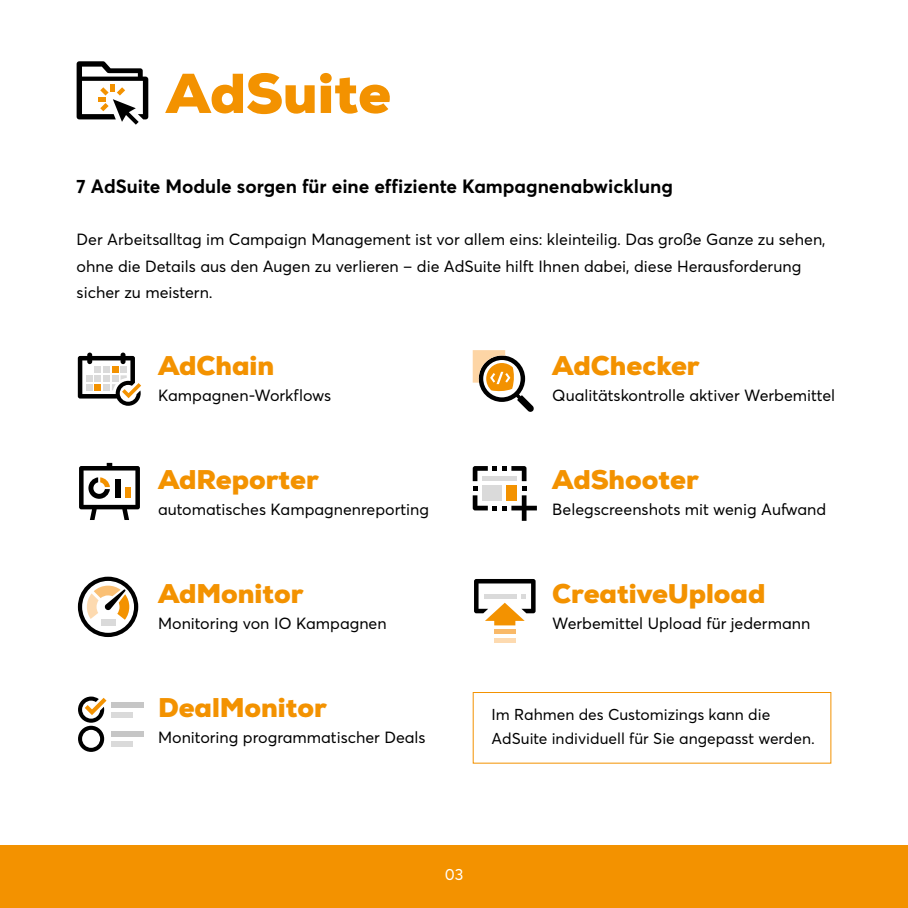
<style>
.page{position:relative;width:908px;height:908px;background:#fff}
.page>*{position:absolute;margin:0;border:0;box-sizing:border-box;transform-origin:0 0}
.t1{font:900 56px "Nexa";letter-spacing:-.005em;color:#f39200}
.t2{font:900 27px "Nexa";color:#f39200}
.t3{font:700 19px "Averta";color:#000}
.t4{font:16px/26px "Averta";color:#000}
.t5{font:16px "Averta";color:#fff}
.t6{font:15.6px/24px "Averta";color:#000}
</style>
<div class="page">
<div style="left:472px;top:691px;width:359px;height:72px;background:#fff;border:1px solid #f39200"></div>
<svg style="left:78px;top:352px;width:63px;height:53px"></svg>
<div style="left:112px;top:711px;width:21px;height:6px;background:#dadada"></div>
<div style="left:112px;top:701px;width:32px;height:6px;background:#c6c6c6"></div>
<svg style="left:78px;top:696px;width:28px;height:55px"></svg>
<div style="left:112px;top:740px;width:21px;height:6px;background:#dadada"></div>
<div style="left:112px;top:730px;width:32px;height:6px;background:#c6c6c6"></div>
<div style="left:494px;top:637px;width:21px;height:5px;background:#fddab0"></div>
<hr style="left:494px;top:629px;width:21px;height:4px;background:#f9b968">
<svg style="left:474px;top:579px;width:61px;height:46px"></svg>
<svg style="left:472px;top:466px;width:64px;height:54px"></svg>
<svg style="left:79px;top:462px;width:61px;height:57px"></svg>
<svg style="left:78px;top:576px;width:60px;height:60px"></svg>
<svg style="left:472px;top:350px;width:62px;height:61px"></svg>
<div style="left:0;top:845px;width:907px;height:62px;background:#f39200"></div>
<svg style="left:77px;top:61px;width:71px;height:64px"></svg>
<h1 class="t1" style="left:166px;top:57px;width:226px">AdSuite</h1>
<p class="t3" style="left:77px;top:174px;width:597px">7 AdSuite Module sorgen für eine effiziente Kampagnenabwicklung</p>
<p class="t4" style="left:77px;top:226px;width:750px">Der Arbeitsalltag im Campaign Management ist vor allem eins: kleinteilig. Das große Ganze zu sehen, ohne die Details aus den Augen zu verlieren – die AdSuite hilft Ihnen dabei, diese Herausforderung sicher zu meistern.</p>
<h2 class="t2" style="left:158px;top:348px;width:118px">AdChain</h2>
<p class="t4" style="left:158px;top:382px;width:175px">Kampagnen-Workflows</p>
<h2 class="t2" style="left:158px;top:462px;width:162px">AdReporter</h2>
<p class="t4" style="left:158px;top:496px;width:272px">automatisches Kampagnenreporting</p>
<h2 class="t2" style="left:158px;top:576px;width:147px">AdMonitor</h2>
<p class="t4" style="left:158px;top:610px;width:230px">Monitoring von IO Kampagnen</p>
<h2 class="t2" style="left:158px;top:690px;width:170px">DealMonitor</h2>
<p class="t4" style="left:158px;top:724px;width:269px">Monitoring programmatischer Deals</p>
<h2 class="t2" style="left:552px;top:348px;width:149px">AdChecker</h2>
<p class="t4" style="left:552px;top:382px;width:284px">Qualitätskontrolle aktiver Werbemittel</p>
<h2 class="t2" style="left:552px;top:462px;width:148px">AdShooter</h2>
<p class="t4" style="left:552px;top:496px;width:275px">Belegscreenshots mit wenig Aufwand</p>
<h2 class="t2" style="left:552px;top:576px;width:214px">CreativeUpload</h2>
<p class="t4" style="left:552px;top:610px;width:259px">Werbemittel Upload für jedermann</p>
<p class="t6" style="left:491px;top:702px;width:325px">Im Rahmen des Customizings kann die<br>AdSuite individuell für Sie angepasst werden.</p>
<p class="t5" style="left:444px;top:864px;width:20px">03</p>
</div>
